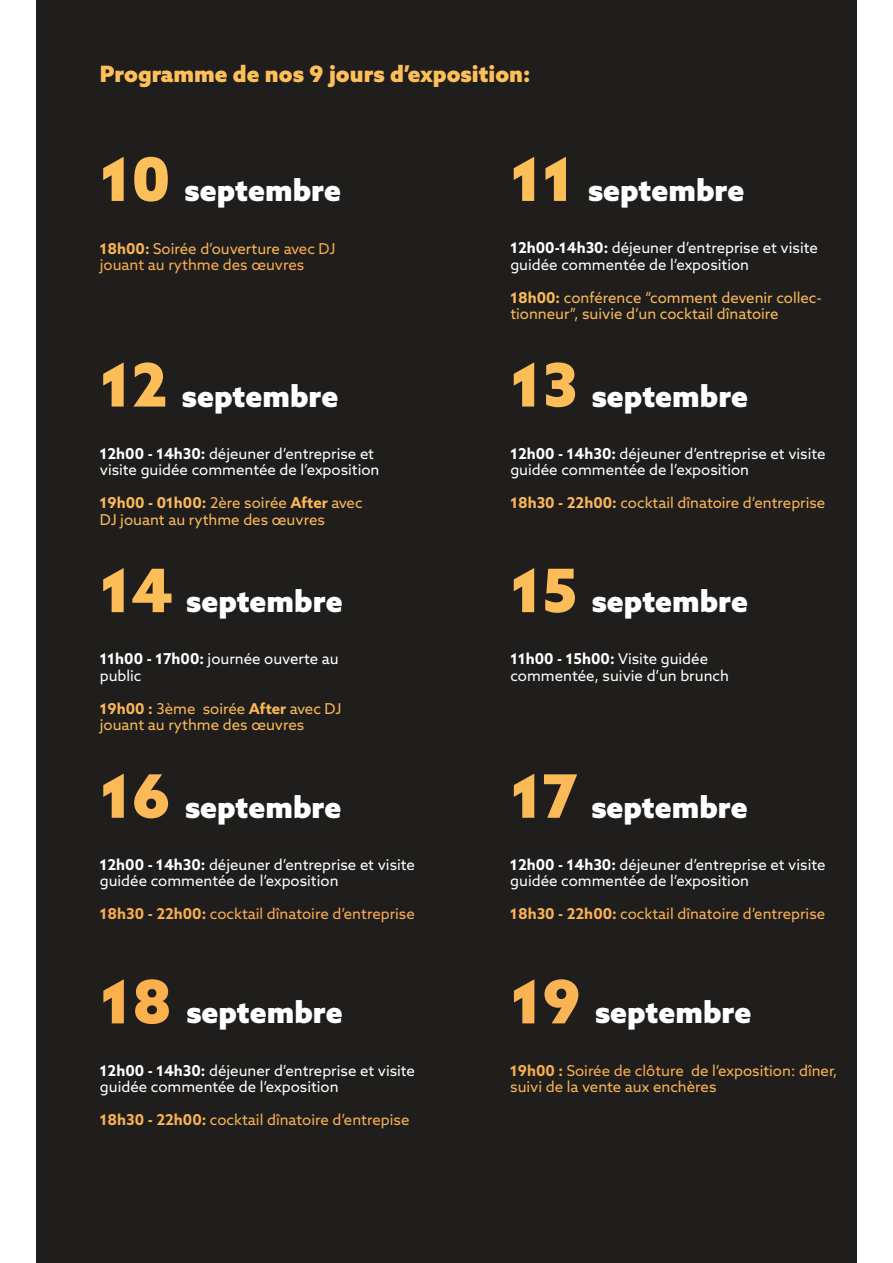
<style>
.page{position:relative;width:893px;height:1263px;background:#fff}
.page>*{position:absolute;margin:0;border:0;box-sizing:border-box;transform-origin:0 0}
.t1{font:900 30px "Azo Sans";color:#fff}
.t2{font:900 22.5px "Azo Sans";color:#fdc059}
.t3{font:15px/16.5px "Azo Sans";color:#fff}
.t4{font:15px/16.5px "Azo Sans";color:#fcb958}
.t5{font:15px "Azo Sans";color:#fab054}
.t6{font:15px/16.5px "Azo Sans";color:#fbb453}
.t7{font:15px/16.5px "Azo Sans";color:#faac4d}
.t8{font:15px "Azo Sans";color:#faac51}
.t9{font:15px "Azo Sans";color:#fbb658}
.t10{font:700 15px "Azo Sans";color:#fff}
.s1{font-size:60px;color:#fdc059}
.s2{font-size:60px;color:#fdbe58}
.s3{font-weight:700;color:#fbb453}
.s4{color:#fbb453}
.s5{font-weight:700}
.s6{font-weight:700;color:#fbb658}
.s7{color:#fbb658}
.s8{font-size:60px;color:#fcb958}
.s9{font-size:60px;color:#fbb04e}
.s10{font-size:60px;color:#fcbc58}
.s11{font-weight:400}
.s12{font-size:60px;color:#fbb454}
.s13{font-weight:700;color:#faac4d}
.s14{color:#faac4d}
</style>
<div class="page">
<div style="left:36px;top:0;width:821px;height:1263px;background:#1f1e1d"></div>
<p class="t2" style="left:100px;top:59px;width:432px">Programme de nos 9 jours d’exposition:</p>
<p class="t1" style="left:100px;top:170px;width:243px"><span class="s1">10</span> septembre</p>
<p class="t1" style="left:510px;top:170px;width:236px"><span class="s2">11</span> septembre</p>
<p class="t7" style="left:100px;top:240px;width:237px"><span class="s3">18h00:</span> <span class="s4">Soirée d’ouverture</span> avec DJ jouant au rythme des œuvres</p>
<p class="t3" style="left:510px;top:239px;width:309px"><span class="s5">12h00-14h30:</span> déjeuner d’entreprise et visite guidée commentée de l’exposition</p>
<p class="t4" style="left:510px;top:289px;width:313px"><span class="s5">18h00:</span> conférence “comment devenir collec&shy;tionneur”, suivie d’un cocktail dînatoire</p>
<p class="t1" style="left:100px;top:376px;width:240px"><span class="s2">12</span> septembre</p>
<p class="t3" style="left:100px;top:445px;width:281px"><span class="s5">12h00 - 14h30:</span> déjeuner d’entreprise et visite guidée commentée de l’exposition</p>
<p class="t4" style="left:100px;top:494px;width:264px"><span class="s5">19h00 - 01h00:</span> 2ère soirée <span class="s5">After</span> avec<br>DJ jouant au rythme des œuvres</p>
<p class="t1" style="left:100px;top:581px;width:244px"><span class="s2">14</span> septembre</p>
<p class="t3" style="left:100px;top:650px;width:240px"><span class="s5">11h00 - 17h00:</span> journée ouverte au</p>
<p class="t3" style="left:100px;top:667px;width:43px">public</p>
<p class="t4" style="left:100px;top:700px;width:243px"><span class="s6">19h00 :</span> <span class="s7">3ème</span> soirée <span class="s5">After</span> avec DJ jouant au rythme des œuvres</p>
<p class="t1" style="left:100px;top:787px;width:243px"><span class="s8">16</span> septembre</p>
<p class="t3" style="left:100px;top:856px;width:317px"><span class="s5">12h00 - 14h30:</span> déjeuner d’entreprise et visite guidée commentée de l’exposition</p>
<p class="t8" style="left:100px;top:904px;width:317px"><span class="s5">18h30 - 22h00:</span> cocktail dînatoire d’entreprise</p>
<p class="t1" style="left:100px;top:993px;width:244px"><span class="s9">18</span> septembre</p>
<p class="t3" style="left:100px;top:1062px;width:317px"><span class="s5">12h00 - 14h30:</span> déjeuner d’entreprise et visite guidée commentée de l’exposition</p>
<p class="t5" style="left:100px;top:1110px;width:311px"><span class="s5">18h30 - 22h00:</span> cocktail dînatoire d’entrepise</p>
<p class="t1" style="left:510px;top:376px;width:239px"><span class="s2">13</span> septembre</p>
<p class="t3" style="left:510px;top:445px;width:317px"><span class="s5">12h00 - 14h30:</span> déjeuner d’entreprise et visite guidée commentée de l’exposition</p>
<p class="t9" style="left:510px;top:493px;width:317px"><span class="s5">18h30 - 22h00:</span> cocktail dînatoire d’entreprise</p>
<p class="t1" style="left:510px;top:581px;width:239px"><span class="s10">15</span> septembre</p>
<p class="t10" style="left:510px;top:649px;width:199px">11h00 - 15h00: <span class="s11">Visite guidée</span></p>
<p class="t3" style="left:510px;top:667px;width:220px">commentée, suivie d’un brunch</p>
<p class="t1" style="left:510px;top:787px;width:239px"><span class="s8">17</span> septembre</p>
<p class="t3" style="left:510px;top:856px;width:317px"><span class="s5">12h00 - 14h30:</span> déjeuner d’entreprise et visite guidée commentée de l’exposition</p>
<p class="t5" style="left:510px;top:904px;width:316px"><span class="s5">18h30 - 22h00:</span> cocktail dînatoire d’entreprise</p>
<p class="t1" style="left:511px;top:993px;width:242px"><span class="s12">19</span> septembre</p>
<p class="t6" style="left:510px;top:1062px;width:329px"><span class="s13">19h00 :</span> <span class="s14">Soirée de clôture</span> de l’exposition: dîner, suivi de la vente aux enchères</p>
</div>
